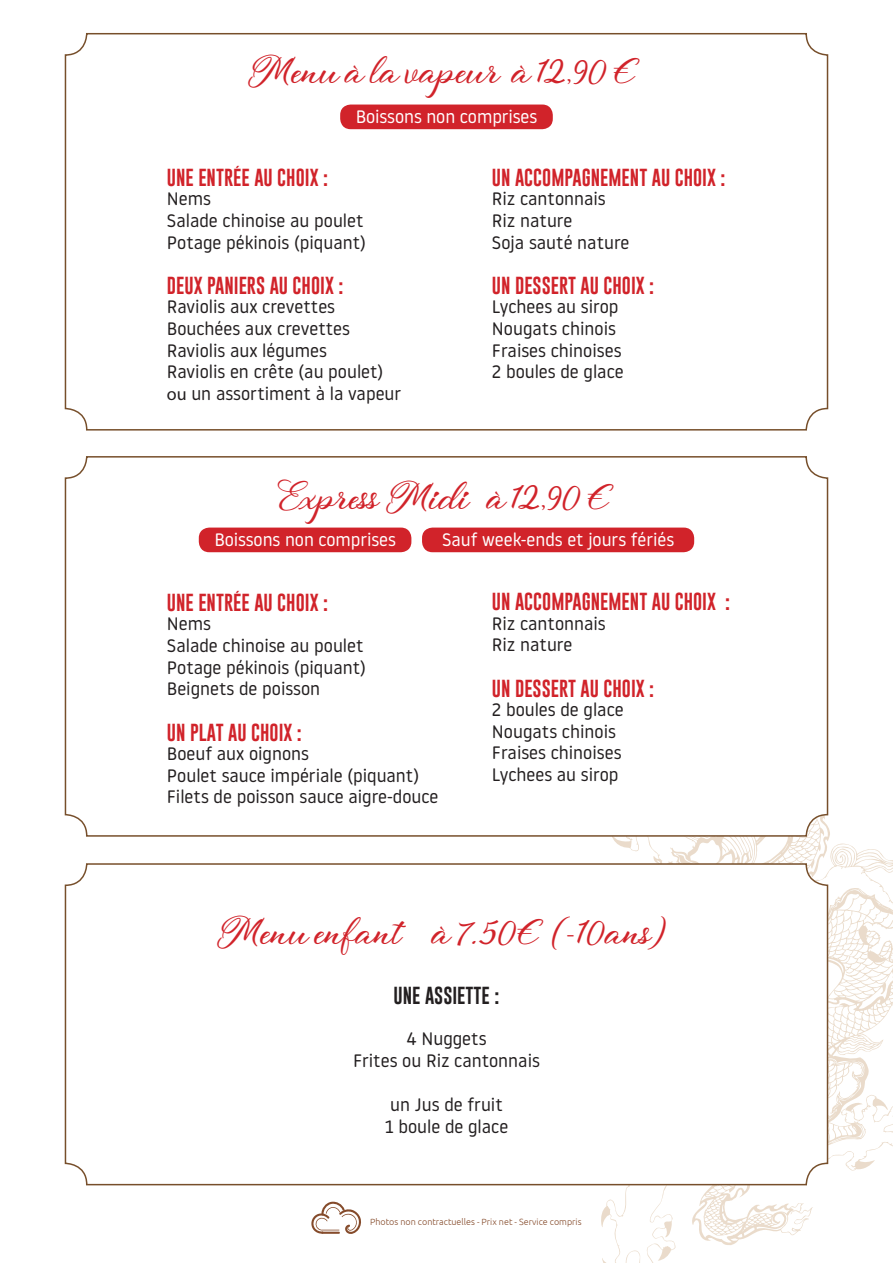
<style>
.page{position:relative;width:893px;height:1263px;background:#fff}
.page>*{position:absolute;margin:0;border:0;box-sizing:border-box;transform-origin:0 0}
.t1{font:27px "august";color:#d1232a}
.t2{font:18px/21.6px "Noway Round";color:#231f20}
.t3{font:18px "Gobold";color:#d1232a}
.t4{font:18px "Noway Round";letter-spacing:-.005em;color:#fff}
.t5{font:18px "Gobold";color:#231f20}
.t6{font:300 9px "Ubuntu";color:#854b2b}
.s1{font-family:"Myriad Pro"}
</style>
<div class="page">
<svg style="left:573px;top:763px;width:320px;height:500px"></svg>
<svg style="left:311px;top:1201px;width:50px;height:33px"></svg>
<div style="left:65px;top:33px;width:763px;height:398px;border:2px solid #774f2b;border-radius:21px"></div>
<div style="left:65px;top:457px;width:762px;height:379px;background:#fff;border-radius:21px"></div>
<div style="left:65px;top:456px;width:763px;height:381px;border:2px solid #774f2b;border-radius:21px"></div>
<div style="left:65px;top:864px;width:762px;height:320px;background:#fff;border-radius:21px"></div>
<div style="left:65px;top:863px;width:763px;height:322px;border:2px solid #774f2b;border-radius:21px"></div>
<div style="left:340px;top:105px;width:213px;height:24px;background:#d1232a;border-radius:10px"></div>
<div style="left:199px;top:528px;width:212px;height:24px;background:#d1232a;border-radius:10px"></div>
<div style="left:422px;top:528px;width:272px;height:24px;background:#d1232a;border-radius:10px"></div>
<h1 class="t1" style="left:253px;top:58px;width:389px">Menu à la vapeur à 12,90 €</h1>
<p class="t4" style="left:356px;top:104px;width:183px">Boissons non comprises</p>
<p class="t3" style="left:167px;top:166px;width:163px">UNE ENTRÉE AU CHOIX :</p>
<p class="t2" style="left:167px;top:187px;width:201px">Nems<br>Salade chinoise au poulet<br>Potage pékinois (piquant)</p>
<p class="t3" style="left:167px;top:274px;width:178px">DEUX PANIERS AU CHOIX :</p>
<p class="t2" style="left:167px;top:295px;width:236px">Raviolis aux crevettes<br>Bouchées aux crevettes<br>Raviolis aux légumes<br>Raviolis en crête (au poulet) <span class="s1">ou</span> un assortiment à la vapeur</p>
<p class="t3" style="left:492px;top:166px;width:235px">UN ACCOMPAGNEMENT AU CHOIX :</p>
<p class="t2" style="left:492px;top:187px;width:139px">Riz cantonnais<br>Riz nature<br>Soja sauté nature</p>
<p class="t3" style="left:492px;top:274px;width:164px">UN DESSERT AU CHOIX :</p>
<p class="t2" style="left:492px;top:295px;width:133px">Lychees au sirop<br>Nougats chinois<br>Fraises chinoises<br>2 boules de glace</p>
<h1 class="t1" style="left:279px;top:484px;width:336px">Express Midi à 12,90 €</h1>
<p class="t4" style="left:214px;top:527px;width:183px">Boissons non comprises</p>
<p class="t4" style="left:442px;top:527px;width:234px">Sauf week-ends et jours fériés</p>
<p class="t3" style="left:167px;top:591px;width:163px">UNE ENTRÉE AU CHOIX :</p>
<p class="t2" style="left:167px;top:612px;width:201px">Nems<br>Salade chinoise au poulet<br>Potage pékinois (piquant)<br>Beignets de poisson</p>
<p class="t3" style="left:167px;top:720px;width:137px">UN PLAT AU CHOIX :</p>
<p class="t2" style="left:167px;top:742px;width:273px">Boeuf aux oignons<br>Poulet sauce impériale (piquant)<br>Filets de poisson sauce aigre-douce</p>
<p class="t3" style="left:492px;top:590px;width:240px">UN ACCOMPAGNEMENT AU CHOIX :</p>
<p class="t2" style="left:492px;top:611px;width:115px">Riz cantonnais<br>Riz nature</p>
<p class="t3" style="left:492px;top:676px;width:164px">UN DESSERT AU CHOIX :</p>
<p class="t2" style="left:492px;top:698px;width:133px">2 boules de glace<br>Nougats chinois<br>Fraises chinoises<br>Lychees au sirop</p>
<h1 class="t1" style="left:222px;top:918px;width:448px">Menu enfant à 7.50€ (-10ans)</h1>
<p class="t5" style="left:394px;top:984px;width:107px">UNE ASSIETTE :</p>
<p class="t2" style="left:353px;top:1027px;width:188px;text-align:center">4 Nuggets<br>Frites ou Riz cantonnais</p>
<p class="t2" style="left:385px;top:1093px;width:125px;text-align:center">un Jus de fruit<br>1 boule de glace</p>
<p class="t6" style="left:370px;top:1217px;width:213px">Photos non contractuelles - Prix net - Service compris</p>
</div>
